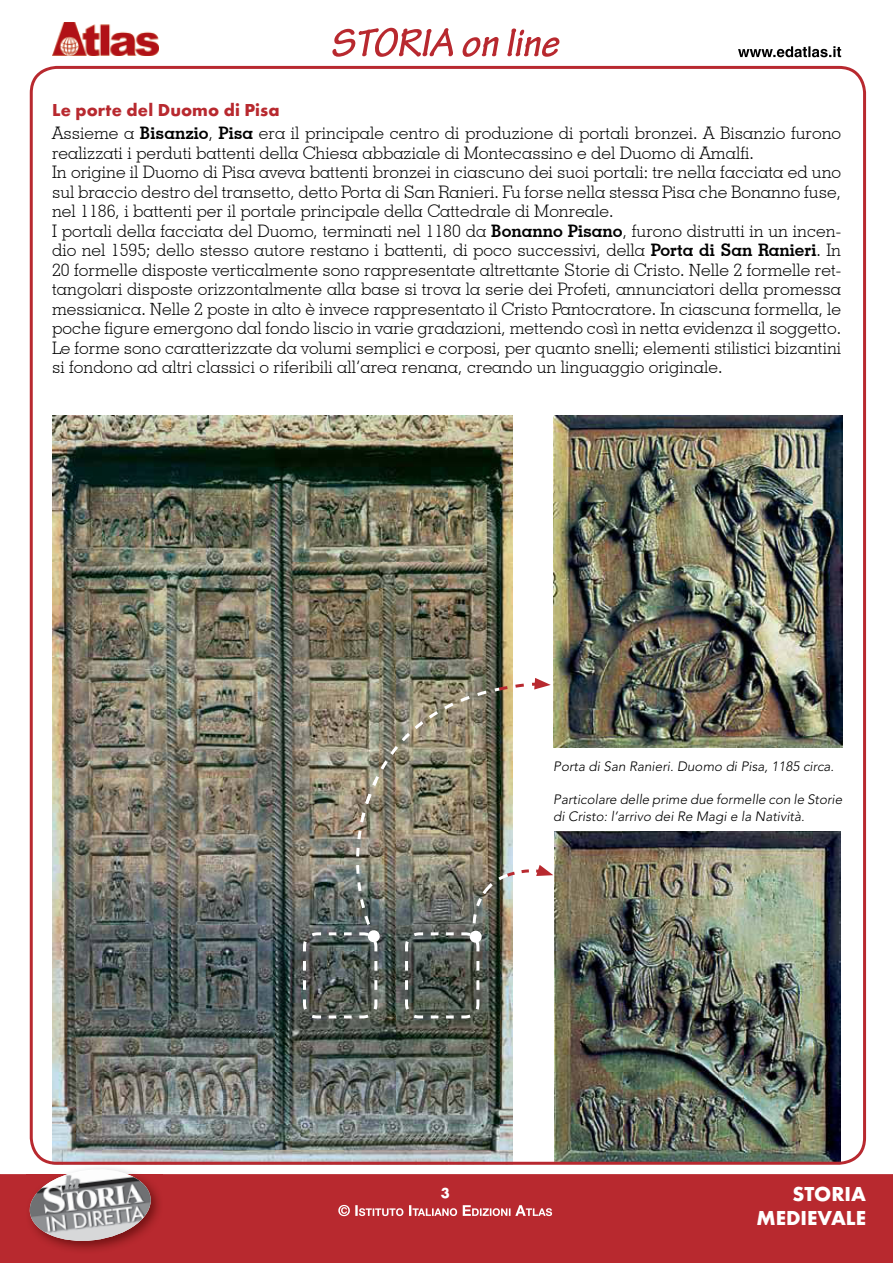
<style>
.page{position:relative;width:893px;height:1263px;background:#fff}
.page>*{position:absolute;margin:0;border:0;box-sizing:border-box;transform-origin:0 0}
.t1{font:700 21px/24px "Futura T";color:#fff;text-align:right}
.t2{font:700 18px "Futura T";letter-spacing:.005em;color:#b8292f}
.t3{font:300 17.25px/19.5px "Geometric Slab 703 BT";color:#000}
.t4{font:700 15px "Futura T";color:#fff}
.t5{font:italic 300 13.5px/16.5px "Avenir";color:#000}
.s1{font-weight:700}
</style>
<div class="page">
<div style="left:0;top:1174px;width:893px;height:89px;background:#b8292f"></div>
<svg style="left:338px;top:1205px;width:214px;height:11px"></svg>
<svg style="left:738px;top:46px;width:103px;height:11px"></svg>
<svg style="left:332px;top:28px;width:228px;height:29px"></svg>
<img style="left:26px;top:1175px;width:137px;height:78px">
<img style="left:26px;top:1174px;width:137px;height:1px">
<img style="left:28px;top:1169px;width:125px;height:75px">
<img style="left:52px;top:22px;width:106px;height:34px">
<img style="left:30px;top:66px;width:836px;height:1099px">
<p class="t2" style="left:52px;top:99px;width:229px">Le porte del Duomo di Pisa</p>
<p class="t3" style="left:52px;top:123px;width:791px">Assieme a <span class="s1">Bisanzio</span>, <span class="s1">Pisa</span> era il principale centro di produzione di portali bronzei. A Bisanzio furono realizzati i perduti battenti della Chiesa abbaziale di Montecassino e del Duomo di Amalfi.<br>In origine il Duomo di Pisa aveva battenti bronzei in ciascuno dei suoi portali: tre nella facciata ed uno sul braccio destro del transetto, detto Porta di San Ranieri. Fu forse nella stessa Pisa che Bonanno fuse, nel 1186, i battenti per il portale principale della Cattedrale di Monreale.<br>I portali della facciata del Duomo, terminati nel 1180 da <span class="s1">Bonanno Pisano</span>, furono distrutti in un incen&shy;dio nel 1595; dello stesso autore restano i battenti, di poco successivi, della <span class="s1">Porta di San Ranieri</span>. In 20 formelle disposte verticalmente sono rappresentate altrettante Storie di Cristo. Nelle 2 formelle ret&shy;tangolari disposte orizzontalmente alla base si trova la serie dei Profeti, annunciatori della promessa messianica. Nelle 2 poste in alto è invece rappresentato il Cristo Pantocratore. In ciascuna formella, le poche figure emergono dal fondo liscio in varie gradazioni, mettendo così in netta evidenza il soggetto.<br>Le forme sono caratterizzate da volumi semplici e corposi, per quanto snelli; elementi stilistici bizantini si fondono ad altri classici o riferibili all’area renana, creando un linguaggio originale.</p>
<p class="t5" style="left:553px;top:758px;width:282px">Porta di San Ranieri. Duomo di Pisa, 1185 circa.</p>
<p class="t5" style="left:553px;top:791px;width:291px">Particolare delle prime due formelle con le Storie di Cristo: l’arrivo dei Re Magi e la Natività.</p>
<p class="t4" style="left:441px;top:1184px;width:10px">3</p>
<p class="t1" style="left:756px;top:1182px;width:111px">STORIA<br>MEDIEVALE</p>
</div>
